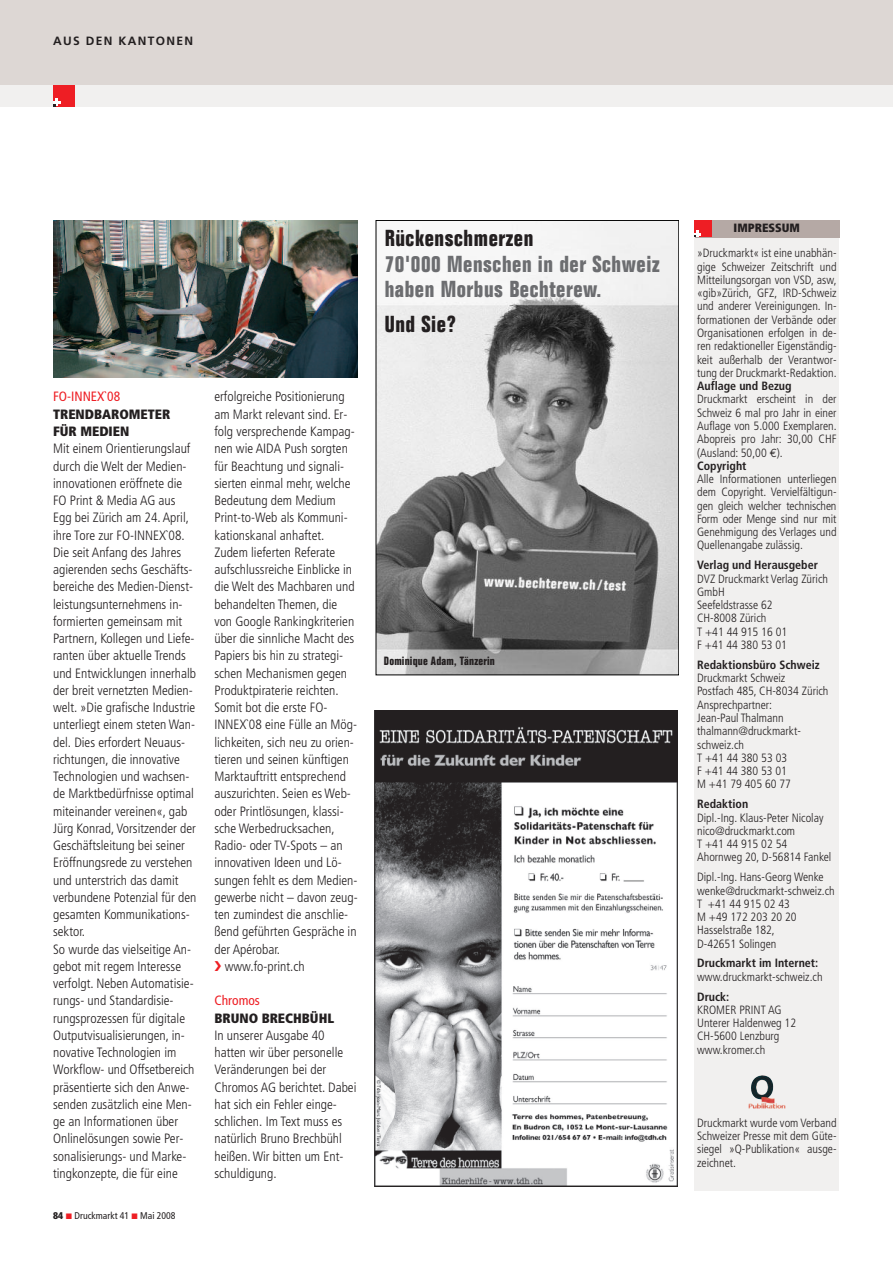
<style>
.page{position:relative;width:893px;height:1263px;background:#fff}
.page>*{position:absolute;margin:0;border:0;box-sizing:border-box;transform-origin:0 0}
.t1{font:22.65px/25.5px "Folio Bold Condensed+IPTXJP";letter-spacing:.025em;color:#6c6d70}
.t2{font:22.65px "Folio Bold Condensed+IPTXJP";letter-spacing:.025em;color:#231f20}
.t3{font:300 condensed 13.5px/17.2px "Frutiger";color:#231f20}
.t4{font:900 condensed 13.5px/17.2px "Frutiger";color:#231f20}
.t5{font:condensed 13.5px "Frutiger";color:#ee1e24}
.t6{font:300 condensed 12px/13.2px "Frutiger";color:#231f20}
.t7{font:700 condensed 12px "Frutiger";color:#231f20}
.t8{font:700 12px "Frutiger CE";letter-spacing:.11em;color:#231f20}
.t9{font:900 condensed 12px "Frutiger";color:#231f20}
.t10{font:11.7px "Folio Bold Condensed+IPTXJP";letter-spacing:.015em;color:#231f20}
.t11{font:condensed 9.75px "Frutiger";color:#231f20}
.s1{font-weight:900}
.s2{font-family:"Euro Mono";font-weight:400;font-stretch:normal}
.s3{font-weight:700}
</style>
<div class="page">
<div style="left:0;top:0;width:893px;height:85px;background:#ddd7d4"></div>
<div style="left:0;top:85px;width:893px;height:21px;background:#f1f0ef"></div>
<div style="left:53px;top:85px;width:21px;height:21px;background:#ee1e24"></div>
<svg style="left:53px;top:98px;width:8px;height:8px"></svg>
<div style="left:694px;top:220px;width:145px;height:971px;background:#f1f0ef"></div>
<div style="left:695px;top:220px;width:144px;height:17px;background:#b5a9a5"></div>
<div style="left:694px;top:220px;width:18px;height:17px;background:#ee1e24"></div>
<svg style="left:694px;top:231px;width:7px;height:6px"></svg>
<img style="left:751px;top:1075px;width:26px;height:30px">
<img style="left:53px;top:220px;width:305px;height:158px">
<img style="left:374px;top:711px;width:304px;height:475px">
<svg style="left:376px;top:220px;width:302px;height:456px"></svg>
<p class="t8" style="left:53px;top:36px;width:141px">AUS DEN KANTONEN</p>
<p class="t5" style="left:53px;top:391px;width:68px">FO-INNEX`08</p>
<p class="t4" style="left:53px;top:406px;width:119px">TRENDBAROMETER<br>FÜR MEDIEN</p>
<p class="t3" style="left:53px;top:441px;width:145px">Mit einem Orientierungslauf durch die Welt der Medien&shy;innovationen eröffnete die<br>FO Print &amp; Media AG aus<br>Egg bei Zürich am 24. April, ihre Tore zur FO-INNEX`08.<br>Die seit Anfang des Jahres agierenden sechs Geschäfts&shy;bereiche des Medien-Dienst&shy;leistungsunternehmens in&shy;formierten gemeinsam mit<br>Partnern, Kollegen und Liefe&shy;ranten über aktuelle Trends und Entwicklungen innerhalb der breit vernetzten Medien&shy;welt. »Die grafische Industrie unterliegt einem steten Wan&shy;del. Dies erfordert Neuaus&shy;richtungen, die innovative<br>Technologien und wachsen&shy;de Marktbedürfnisse optimal miteinander vereinen«, gab<br>Jürg Konrad, Vorsitzender der<br>Geschäftsleitung bei seiner<br>Eröffnungsrede zu verstehen und unterstrich das damit verbundene Potenzial für den gesamten Kommunikations&shy;sektor.<br>So wurde das vielseitige An&shy;gebot mit regem Interesse verfolgt. Neben Automatisie&shy;rungs- und Standardisie&shy;rungsprozessen für digitale<br>Outputvisualisierungen, in&shy;novative Technologien im<br>Workflow- und Offsetbereich präsentierte sich den Anwe&shy;senden zusätzlich eine Men&shy;ge an Informationen über<br>Onlinelösungen sowie Per&shy;sonalisierungs- und Marke&shy;tingkonzepte, die für eine</p>
<p class="t11" style="left:53px;top:1212px;width:124px"><span class="s1">84</span> Druckmarkt 41 Mai 2008</p>
<p class="t3" style="left:214px;top:389px;width:132px">erfolgreiche Positionierung</p>
<p class="t3" style="left:214px;top:406px;width:134px">am Markt relevant sind. Er-</p>
<p class="t3" style="left:214px;top:424px;width:142px">folg versprechende Kampag-</p>
<p class="t3" style="left:214px;top:441px;width:135px">nen wie AIDA Push sorgten</p>
<p class="t3" style="left:214px;top:458px;width:131px">für Beachtung und signali-</p>
<p class="t3" style="left:214px;top:475px;width:137px">sierten einmal mehr, welche</p>
<p class="t3" style="left:214px;top:493px;width:123px">Bedeutung dem Medium</p>
<p class="t3" style="left:214px;top:510px;width:135px">Print-to-Web als Kommuni-</p>
<p class="t3" style="left:214px;top:527px;width:111px">kationskanal anhaftet.</p>
<p class="t3" style="left:214px;top:544px;width:122px">Zudem lieferten Referate</p>
<p class="t3" style="left:214px;top:562px;width:139px">aufschlussreiche Einblicke in</p>
<p class="t3" style="left:214px;top:579px;width:142px">die Welt des Machbaren und</p>
<p class="t3" style="left:214px;top:596px;width:124px">behandelten Themen, die</p>
<p class="t3" style="left:214px;top:613px;width:141px">von Google Rankingkriterien</p>
<p class="t3" style="left:214px;top:631px;width:141px">über die sinnliche Macht des</p>
<p class="t3" style="left:214px;top:648px;width:130px">Papiers bis hin zu strategi-</p>
<p class="t3" style="left:214px;top:665px;width:134px">schen Mechanismen gegen</p>
<p class="t3" style="left:214px;top:682px;width:126px">Produktpiraterie reichten.</p>
<p class="t3" style="left:214px;top:700px;width:114px">Somit bot die erste FO-</p>
<p class="t3" style="left:214px;top:717px;width:144px">INNEX`08 eine Fülle an Mög-</p>
<p class="t3" style="left:214px;top:734px;width:141px">lichkeiten, sich neu zu orien-</p>
<p class="t3" style="left:214px;top:751px;width:136px">tieren und seinen künftigen</p>
<p class="t3" style="left:214px;top:769px;width:133px">Marktauftritt entsprechend</p>
<p class="t3" style="left:214px;top:786px;width:138px">auszurichten. Seien es Web-</p>
<p class="t3" style="left:214px;top:803px;width:131px">oder Printlösungen, klassi-</p>
<p class="t3" style="left:214px;top:820px;width:122px">sche Werbedrucksachen,</p>
<p class="t3" style="left:214px;top:838px;width:130px">Radio- oder TV-Spots – an</p>
<p class="t3" style="left:214px;top:855px;width:129px">innovativen Ideen und Lö-</p>
<p class="t3" style="left:214px;top:872px;width:144px">sungen fehlt es dem Medien-</p>
<p class="t3" style="left:214px;top:889px;width:145px">gewerbe nicht – davon zeug-</p>
<p class="t3" style="left:214px;top:907px;width:135px">ten zumindest die anschlie-</p>
<p class="t3" style="left:214px;top:924px;width:144px">ßend geführten Gespräche in</p>
<p class="t3" style="left:214px;top:941px;width:67px">der Apérobar.</p>
<p class="t3" style="left:225px;top:958px;width:81px">www.fo-print.ch</p>
<p class="t5" style="left:214px;top:995px;width:47px">Chromos</p>
<p class="t4" style="left:214px;top:1010px;width:121px">BRUNO BRECHBÜHL</p>
<p class="t3" style="left:214px;top:1027px;width:144px">In unserer Ausgabe 40 hatten wir über personelle<br>Veränderungen bei der<br>Chromos AG berichtet. Dabei hat sich ein Fehler einge&shy;schlichen. Im Text muss es natürlich Bruno Brechbühl heißen.Wir bitten um Ent&shy;schuldigung.</p>
<h1 class="t2" style="left:385px;top:230px;width:150px">Rückenschmerzen</h1>
<h1 class="t1" style="left:385px;top:253px;width:276px">70'000 Menschen in der Schweiz haben Morbus Bechterew.</h1>
<h1 class="t2" style="left:385px;top:316px;width:73px">Und Sie?</h1>
<p class="t10" style="left:384px;top:657px;width:113px">Dominique Adam, Tänzerin</p>
<p class="t9" style="left:734px;top:223px;width:68px">IMPRESSUM</p>
<p class="t6" style="left:697px;top:248px;width:141px;text-align:justify">»Druckmarkt« ist eine unabhän&shy;gige Schweizer Zeitschrift und Mitteilungsorgan von VSD, asw, «gib»Zürich, GFZ, IRD-Schweiz und anderer Vereinigungen. In&shy;formationen der Verbände oder Organisationen erfolgen in de&shy;ren redaktioneller Eigenständig&shy;keit außerhalb der Verantwor&shy;tung der Druckmarkt-Redaktion.</p>
<p class="t7" style="left:697px;top:381px;width:96px">Auflage und Bezug</p>
<p class="t6" style="left:697px;top:394px;width:141px">Druckmarkt erscheint in der<br>Schweiz 6 mal pro Jahr in einer<br>Auflage von 5.000 Exemplaren.<br>Abopreis pro Jahr: 30,00 CHF (Ausland: 50,00 <span class="s2">€</span>).<br><span class="s3">Copyright</span></p>
<p class="t6" style="left:697px;top:473px;width:141px;text-align:justify">Alle Informationen unterliegen dem Copyright. Vervielfältigun&shy;gen gleich welcher technischen Form oder Menge sind nur mit Genehmigung des Verlages und Quellenangabe zulässig.</p>
<p class="t7" style="left:697px;top:560px;width:122px">Verlag und Herausgeber</p>
<p class="t6" style="left:697px;top:573px;width:132px">DVZ Druckmarkt Verlag Zürich<br>GmbH<br>Seefeldstrasse 62<br>CH-8008 Zürich<br>T +41 44 915 16 01<br>F +41 44 380 53 01</p>
<p class="t7" style="left:697px;top:660px;width:124px">Redaktionsbüro Schweiz</p>
<p class="t6" style="left:697px;top:672px;width:133px">Druckmarkt Schweiz<br>Postfach 485, CH-8034 Zürich<br>Ansprechpartner:<br>Jean-Paul Thalmann thalmann@druckmarkt&shy;schweiz.ch<br>T +41 44 380 53 03<br>F +41 44 380 53 01<br>M +41 79 405 60 77</p>
<p class="t7" style="left:697px;top:799px;width:53px">Redaktion</p>
<p class="t6" style="left:697px;top:812px;width:136px">Dipl.-Ing. Klaus-Peter Nicolay nico@druckmarkt.com<br>T +41 44 915 02 54<br>Ahornweg 20, D-56814 Fankel</p>
<p class="t6" style="left:697px;top:871px;width:139px">Dipl.-Ing. Hans-Georg Wenke wenke@druckmarkt-schweiz.ch<br>T +41 44 915 02 43<br>M +49 172 203 20 20<br>Hasselstraße 182,<br>D-42651 Solingen</p>
<p class="t7" style="left:697px;top:958px;width:123px">Druckmarkt im Internet:</p>
<p class="t6" style="left:697px;top:971px;width:127px">www.druckmarkt-schweiz.ch</p>
<p class="t7" style="left:697px;top:992px;width:34px">Druck:</p>
<p class="t6" style="left:697px;top:1004px;width:101px">KROMER PRINT AG<br>Unterer Haldenweg 12<br>CH-5600 Lenzburg www.kromer.ch</p>
<p class="t6" style="left:697px;top:1117px;width:141px;text-align:justify">Druckmarkt wurde vom Verband Schweizer Presse mit dem Güte&shy;siegel »Q-Publikation« ausge&shy;zeichnet.</p>
</div>
